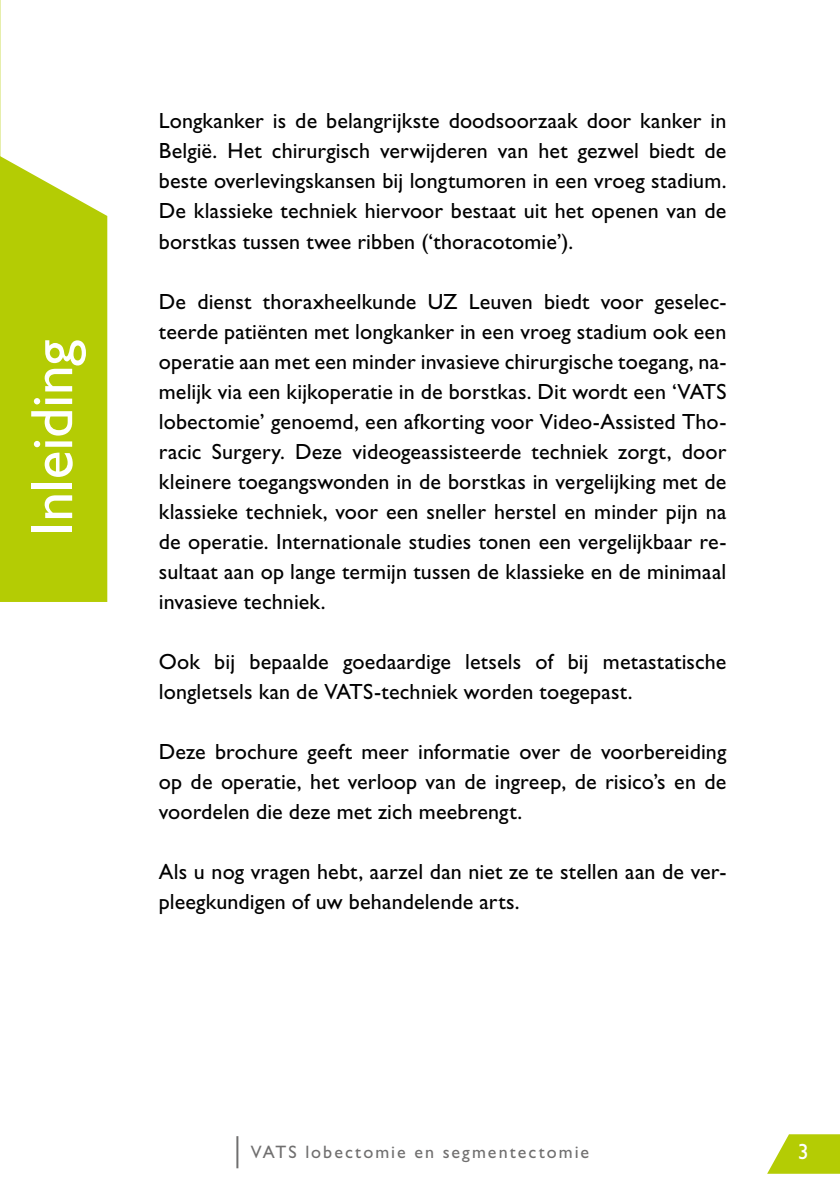
<style>
.page{position:relative;width:840px;height:1191px;background:#fff}
.page>*{position:absolute;margin:0;border:0;box-sizing:border-box;transform-origin:0 0}
.t1{font:60px "Gill Sans Std";color:#fff}
.t2{font:22px/30px "Gill Sans Std";letter-spacing:.005em;color:#000;text-align:justify}
.t3{font:22px "Gill Sans Std";color:#fff}
.t4{font:18px "Gill Sans Std";letter-spacing:.115em;color:#706f6f}
</style>
<div class="page">
<hr style="left:236px;top:1136px;width:2px;height:32px;background:#706f6f">
<svg style="left:767px;top:1134px;width:72px;height:39px"></svg>
<svg style="left:0;top:0;width:1px;height:156px"></svg>
<div style="left:0;top:156px;width:107px;height:446px;background:#b4cc04"></div>
<h1 class="t1" style="left:17px;top:536px;width:198px;rotate:-90deg">Inleiding</h1>
<p class="t2" style="left:159px;top:106px;width:568px">Longkanker is de belangrijkste doodsoorzaak door kanker in België. Het chirurgisch verwijderen van het gezwel biedt de beste overlevingskansen bij longtumoren in een vroeg stadium.<br>De klassieke techniek hiervoor bestaat uit het openen van de borstkas tussen twee ribben (‘thoracotomie’).</p>
<p class="t2" style="left:159px;top:286px;width:568px">De dienst thoraxheelkunde UZ Leuven biedt voor geselec&shy;teerde patiënten met longkanker in een vroeg stadium ook een operatie aan met een minder invasieve chirurgische toegang, na&shy;melijk via een kijkoperatie in de borstkas. Dit wordt een ‘VATS lobectomie’ genoemd, een afkorting voor Video-Assisted Tho&shy;racic Surgery. Deze videogeassisteerde techniek zorgt, door kleinere toegangswonden in de borstkas in vergelijking met de klassieke techniek, voor een sneller herstel en minder pijn na de operatie. Internationale studies tonen een vergelijkbaar re&shy;sultaat aan op lange termijn tussen de klassieke en de minimaal invasieve techniek.</p>
<p class="t2" style="left:159px;top:646px;width:568px">Ook bij bepaalde goedaardige letsels of bij metastatische longletsels kan de VATS-techniek worden toegepast.</p>
<p class="t2" style="left:159px;top:736px;width:568px">Deze brochure geeft meer informatie over de voorbereiding op de operatie, het verloop van de ingreep, de risico’s en de voordelen die deze met zich meebrengt.</p>
<p class="t2" style="left:159px;top:856px;width:568px">Als u nog vragen hebt, aarzel dan niet ze te stellen aan de ver&shy;pleegkundigen of uw behandelende arts.</p>
<p class="t4" style="left:251px;top:1141px;width:340px">VATS lobectomie en segmentectomie</p>
<p class="t3" style="left:797px;top:1138px;width:12px">3</p>
</div>
